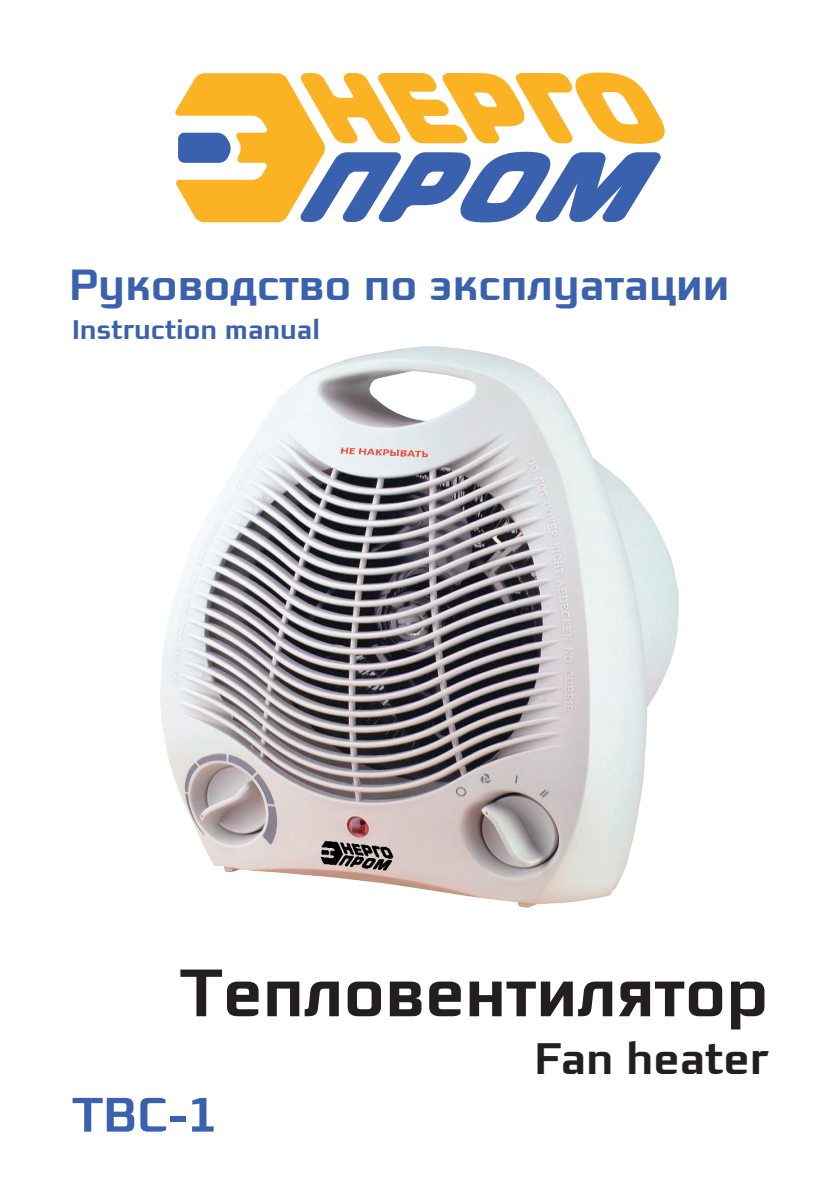
<style>
.page{position:relative;width:840px;height:1191px;background:#fff}
.page>*{position:absolute;margin:0;border:0;box-sizing:border-box;transform-origin:0 0}
.t1{font:700 70px "Eagle Sans";color:#231f20}
.t2{font:700 50.6px "Eagle Sans";color:#3a61ad}
.t3{font:700 45.8px "Eagle Sans";color:#231f20}
.t4{font:700 45.2px "Eagle Sans";color:#3a61ad}
.t5{font:700 28px "Eagle Sans";color:#3a61ad}
</style>
<div class="page">
<img style="left:160px;top:347px;width:518px;height:560px">
<svg style="left:175px;top:72px;width:489px;height:150px"></svg>
<p class="t4" style="left:69px;top:256px;width:661px">Руководство по эксплуатации</p>
<p class="t5" style="left:72px;top:311px;width:249px">Instruction manual</p>
<h1 class="t1" style="left:180px;top:949px;width:590px">Тепловентилятор</h1>
<p class="t2" style="left:72px;top:1083px;width:146px">ТВС-1</p>
<p class="t3" style="left:534px;top:1030px;width:235px">Fan heater</p>
</div>
